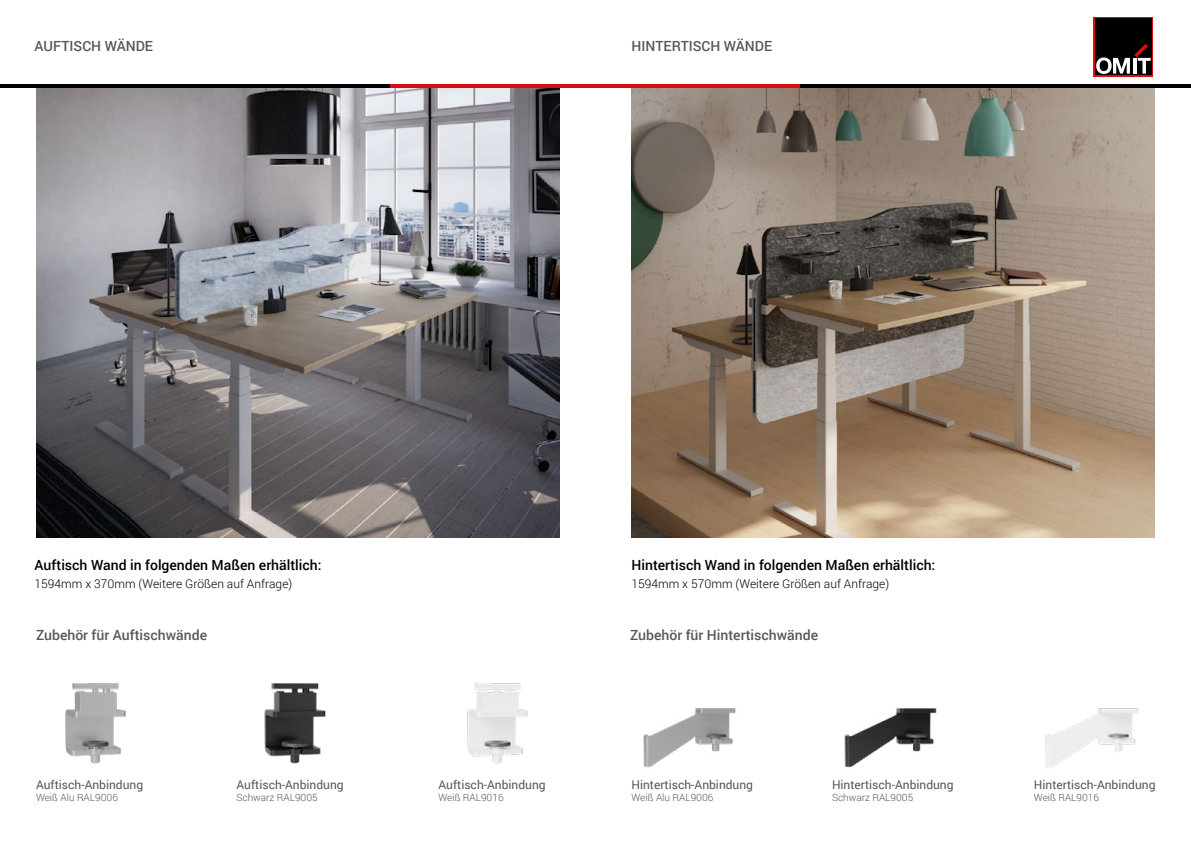
<style>
.page{position:relative;width:1191px;height:842px;background:#fff}
.page>*{position:absolute;margin:0;border:0;box-sizing:border-box;transform-origin:0 0}
.t1{font:500 14px "Roboto";color:#000}
.t2{font:500 14px "Roboto";color:#575756}
.t3{font:12px "Roboto";color:#575756}
.t4{font:300 12px "Roboto";color:#000}
.t5{font:300 10px "Roboto";color:#575756}
</style>
<div class="page">
<svg style="left:1093px;top:17px;width:60px;height:60px"></svg>
<div style="left:1095px;top:19px;width:56px;height:56px;background:#000"></div>
<svg style="left:1096px;top:44px;width:54px;height:30px"></svg>
<hr style="left:799px;top:84px;width:392px;height:4px;background:#000">
<hr style="left:390px;top:84px;width:409px;height:4px;background:#db0c14">
<hr style="left:0;top:84px;width:390px;height:4px;background:#000">
<img style="left:36px;top:88px;width:523px;height:449px">
<img style="left:643px;top:708px;width:93px;height:60px">
<img style="left:65px;top:683px;width:61px;height:81px">
<img style="left:844px;top:708px;width:93px;height:60px">
<img style="left:264px;top:683px;width:62px;height:81px">
<img style="left:1045px;top:708px;width:94px;height:60px">
<img style="left:467px;top:683px;width:61px;height:81px">
<img style="left:631px;top:88px;width:524px;height:449px">
<p class="t2" style="left:35px;top:36px;width:120px">AUFTISCH WÄNDE</p>
<p class="t2" style="left:631px;top:36px;width:142px">HINTERTISCH WÄNDE</p>
<p class="t1" style="left:35px;top:555px;width:288px">Auftisch Wand in folgenden Maßen erhältlich:</p>
<p class="t4" style="left:35px;top:575px;width:259px">1594mm x 370mm (Weitere Größen auf Anfrage)</p>
<p class="t1" style="left:631px;top:555px;width:305px">Hintertisch Wand in folgenden Maßen erhältlich:</p>
<p class="t4" style="left:631px;top:575px;width:259px">1594mm x 570mm (Weitere Größen auf Anfrage)</p>
<p class="t2" style="left:36px;top:625px;width:173px">Zubehör für Auftischwände</p>
<p class="t2" style="left:630px;top:625px;width:189px">Zubehör für Hintertischwände</p>
<p class="t3" style="left:36px;top:776px;width:109px">Auftisch-Anbindung</p>
<p class="t5" style="left:36px;top:790px;width:83px">Weiß Alu RAL9006</p>
<p class="t3" style="left:236px;top:776px;width:109px">Auftisch-Anbindung</p>
<p class="t5" style="left:236px;top:790px;width:83px">Schwarz RAL9005</p>
<p class="t3" style="left:438px;top:776px;width:109px">Auftisch-Anbindung</p>
<p class="t5" style="left:438px;top:790px;width:67px">Weiß RAL9016</p>
<p class="t3" style="left:631px;top:776px;width:123px">Hintertisch-Anbindung</p>
<p class="t5" style="left:631px;top:790px;width:83px">Weiß Alu RAL9006</p>
<p class="t3" style="left:832px;top:776px;width:123px">Hintertisch-Anbindung</p>
<p class="t5" style="left:832px;top:790px;width:83px">Schwarz RAL9005</p>
<p class="t3" style="left:1034px;top:776px;width:123px">Hintertisch-Anbindung</p>
<p class="t5" style="left:1034px;top:790px;width:67px">Weiß RAL9016</p>
</div>
